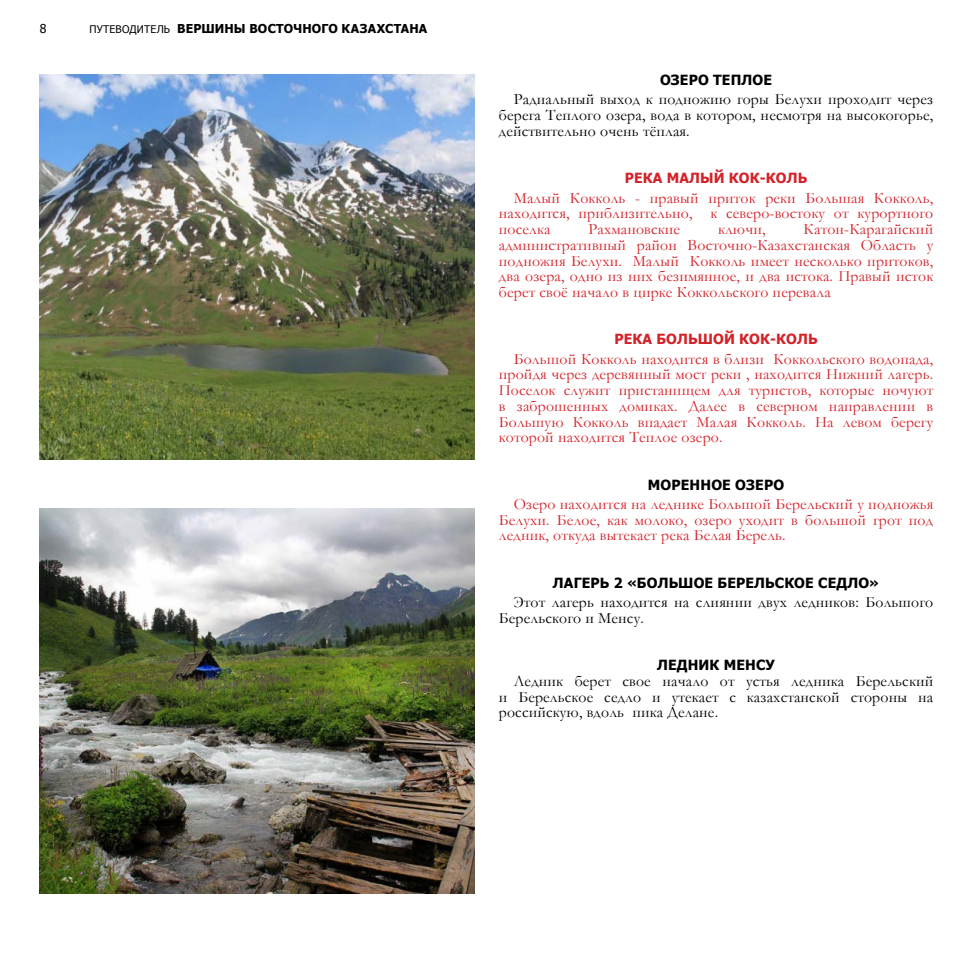
<style>
.page{position:relative;width:968px;height:968px;background:#fff}
.page>*{position:absolute;margin:0;border:0;box-sizing:border-box;transform-origin:0 0}
.t1{font:15.75px/15.8px "Garamond";letter-spacing:.01em;color:#d2232a;text-align:justify}
.t2{font:15.75px/15.8px "Garamond";letter-spacing:.01em;color:#000;text-align:justify}
.t3{font:700 14px "Tahoma";letter-spacing:.01em;color:#000}
.t4{font:700 14px "Tahoma";letter-spacing:.01em;color:#d2232a}
.t5{font:700 12.25px "Tahoma";letter-spacing:.015em;color:#000}
.t6{font:12.25px "Tahoma";color:#000}
.s1{font-weight:400;font-size:10.5px}
</style>
<div class="page">
<img style="left:40px;top:508px;width:434px;height:385px">
<img style="left:40px;top:74px;width:434px;height:385px">
<p class="t6" style="left:40px;top:20px;width:8px">8</p>
<p class="t5" style="left:89px;top:20px;width:339px"><span class="s1">ПУТЕВОДИТЕЛЬ</span> ВЕРШИНЫ ВОСТОЧНОГО КАЗАХСТАНА</p>
<p class="t3" style="left:660px;top:70px;width:114px">ОЗЕРО ТЕПЛОЕ</p>
<p class="t2" style="left:499px;top:91px;width:436px;text-indent:15px">Радиальный выход к подножию горы Белухи проходит через берега Теплого озера, вода в котором, несмотря на высокогорье, действительно очень тёплая.</p>
<p class="t4" style="left:624px;top:168px;width:184px">РЕКА МАЛЫЙ КОК-КОЛЬ</p>
<p class="t1" style="left:499px;top:189px;width:436px;text-indent:15px">Малый Кокколь - правый приток реки Большая Кокколь, находится, приблизительно, к северо-востоку от курортного поселка</p>
<p class="t1" style="left:588px;top:221px;width:93px">Рахмановские</p>
<p class="t1" style="left:718px;top:221px;width:49px">ключи,</p>
<p class="t1" style="left:499px;top:221px;width:436px;text-indent:305px">Катон-Карагайский административный район Восточно-Казахстанская Область у подножия Белухи. Малый Кокколь имеет несколько притоков, два озера, одно из них безимянное, и два истока. Правый исток берет своё начало в цирке Коккольского перевала</p>
<p class="t4" style="left:614px;top:329px;width:205px">РЕКА БОЛЬШОЙ КОК-КОЛЬ</p>
<p class="t1" style="left:499px;top:350px;width:436px;text-indent:15px">Большой Кокколь находится в близи Коккольского водопада, пройдя через деревянный мост реки , находится Нижний лагерь.<br>Поселок служит пристанищем для туристов, которые ночуют в заброшенных домиках. Далее в северном направлении в Большую Кокколь впадает Малая Кокколь. На левом берегу которой находится Теплое озеро.</p>
<p class="t3" style="left:648px;top:474px;width:138px">МОРЕННОЕ ОЗЕРО</p>
<p class="t1" style="left:499px;top:495px;width:436px;text-indent:15px">Озеро находится на леднике Большой Берельский у подножья Белухи. Белое, как молоко, озеро уходит в большой грот под ледник, откуда вытекает река Белая Берель.</p>
<p class="t3" style="left:553px;top:572px;width:327px">ЛАГЕРЬ 2 «БОЛЬШОЕ БЕРЕЛЬСКОЕ СЕДЛО»</p>
<p class="t2" style="left:499px;top:593px;width:436px;text-indent:15px">Этот лагерь находится на слиянии двух ледников: Большого<br>Берельского и Менсу.</p>
<p class="t3" style="left:657px;top:655px;width:119px">ЛЕДНИК МЕНСУ</p>
<p class="t2" style="left:499px;top:672px;width:436px;text-indent:15px">Ледник берет свое начало от устья ледника Берельский и Берельское седло и утекает с казахстанской стороны на российскую, вдоль пика Делане.</p>
</div>
